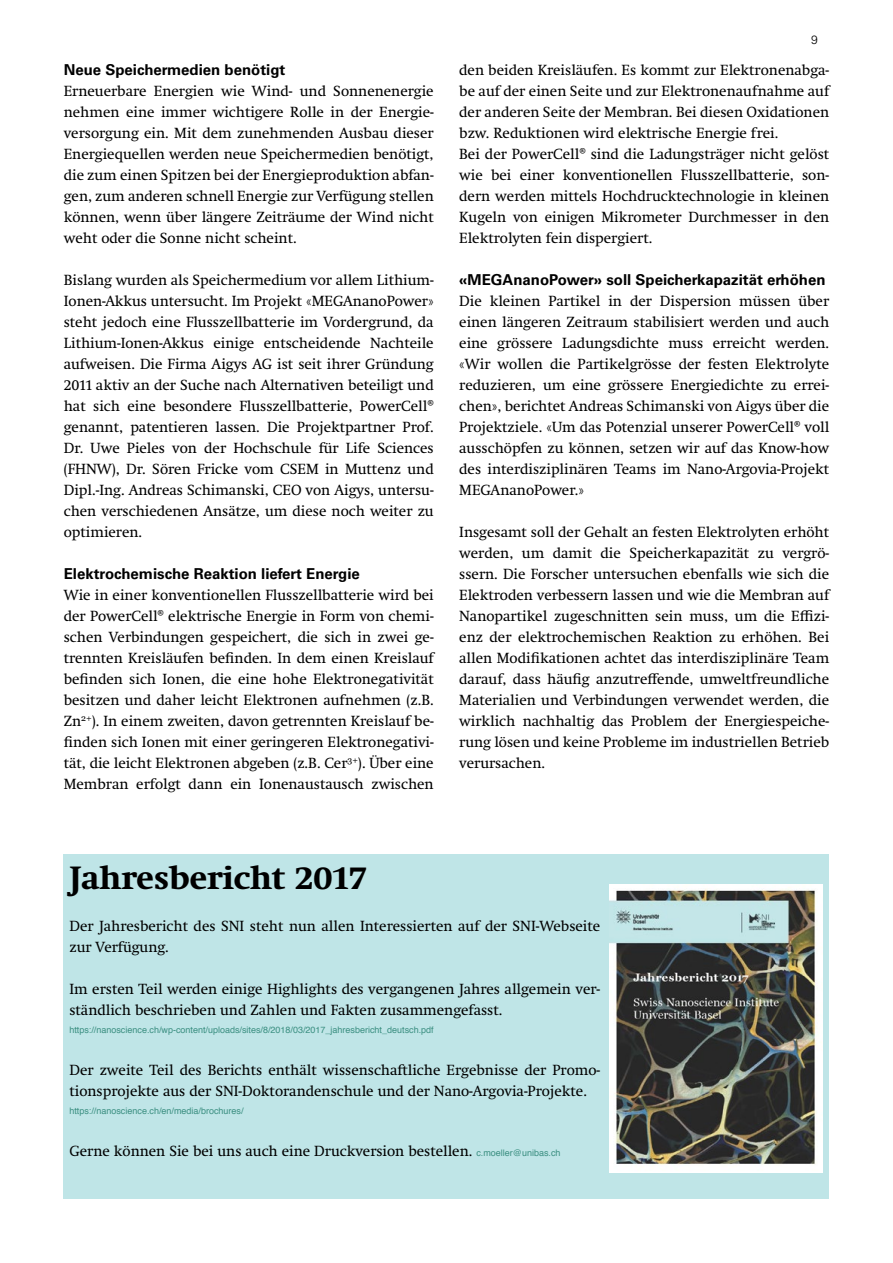
<style>
.page{position:relative;width:893px;height:1263px;background:#fff}
.page>*{position:absolute;margin:0;border:0;box-sizing:border-box;transform-origin:0 0}
.t1{font:700 33px "Swift Neue LT Pro";color:#000}
.t2{font:15px/21px "Swift Neue LT Pro";color:#000;text-align:justify}
.t3{font:700 15px "Univers LT Std";color:#000}
.t4{font:300 12px "Univers LT Std";color:#000}
.t5{font:9px "Helvetica";color:#3b8f81}
.s1{font-family:"Helvetica";font-size:9px;color:#3b8f81}
</style>
<div class="page">
<div style="left:64px;top:855px;width:765px;height:344px;background:#bfe5e7"></div>
<img style="left:609px;top:884px;width:213px;height:288px">
<p class="t3" style="left:64px;top:61px;width:223px">Neue Speichermedien benötigt</p>
<p class="t2" style="left:64px;top:80px;width:371px">Erneuerbare Energien wie Wind- und Sonnenenergie nehmen eine immer wichtigere Rolle in der Energie&shy;versorgung ein. Mit dem zunehmenden Ausbau dieser Energiequellen werden neue Speichermedien benötigt, die zum einen Spitzen bei der Energieproduktion abfan&shy;gen, zum anderen schnell Energie zur Verfügung stellen können, wenn über längere Zeiträume der Wind nicht weht oder die Sonne nicht scheint.</p>
<p class="t2" style="left:64px;top:269px;width:371px">Bislang wurden als Speichermedium vor allem Lithium-Ionen-Akkus untersucht. Im Projekt «MEGAnanoPower» steht jedoch eine Flusszellbatterie im Vordergrund, da Lithium-Ionen-Akkus einige entscheidende Nachteile aufweisen. Die Firma Aigys AG ist seit ihrer Gründung 2011 aktiv an der Suche nach Alternativen beteiligt und hat sich eine besondere Flusszellbatterie, PowerCell® genannt, patentieren lassen. Die Projektpartner Prof.<br>Dr. Uwe Pieles von der Hochschule für Life Sciences (FHNW), Dr. Sören Fricke vom CSEM in Muttenz und Dipl.-Ing. Andreas Schimanski, CEO von Aigys, untersu&shy;chen verschiedenen Ansätze, um diese noch weiter zu optimieren.</p>
<p class="t3" style="left:64px;top:565px;width:298px">Elektrochemische Reaktion liefert Energie</p>
<p class="t2" style="left:64px;top:584px;width:371px">Wie in einer konventionellen Flusszellbatterie wird bei der PowerCell® elektrische Energie in Form von chemi&shy;schen Verbindungen gespeichert, die sich in zwei ge&shy;trennten Kreisläufen befinden. In dem einen Kreislauf befinden sich Ionen, die eine hohe Elektronegativität besitzen und daher leicht Elektronen aufnehmen (z.B.<br>Zn<sup>2+</sup>). In einem zweiten, davon getrennten Kreislauf be&shy;finden sich Ionen mit einer geringeren Elektronegativi&shy;tät, die leicht Elektronen abgeben (z.B. Cer<sup>3+</sup>). Über eine Membran erfolgt dann ein Ionenaustausch zwischen</p>
<p class="t4" style="left:811px;top:33px;width:8px">9</p>
<p class="t2" style="left:459px;top:60px;width:371px;text-align:left">den beiden Kreisläufen. Es kommt zur Elektronenabga&shy;be auf der einen Seite und zur Elektronenaufnahme auf der anderen Seite der Membran. Bei diesen Oxidationen bzw. Reduktionen wird elektrische Energie frei.<br>Bei der PowerCell® sind die Ladungsträger nicht gelöst wie bei einer konventionellen Flusszellbatterie, son&shy;dern werden mittels Hochdrucktechnologie in kleinen Kugeln von einigen Mikrometer Durchmesser in den Elektrolyten fein dispergiert.</p>
<p class="t3" style="left:459px;top:271px;width:368px">«MEGAnanoPower» soll Speicherkapazität erhöhen</p>
<p class="t2" style="left:459px;top:291px;width:371px">Die kleinen Partikel in der Dispersion müssen über einen längeren Zeitraum stabilisiert werden und auch eine grössere Ladungsdichte muss erreicht werden. «Wir wollen die Partikelgrösse der festen Elektrolyte reduzieren, um eine grössere Energiedichte zu errei&shy;chen», berichtet Andreas Schimanski von Aigys über die Projektziele. «Um das Potenzial unserer PowerCell® voll ausschöpfen zu können, setzen wir auf das Know-how des interdisziplinären Teams im Nano-Argovia-Projekt MEGAnanoPower.»</p>
<p class="t2" style="left:459px;top:522px;width:371px">Insgesamt soll der Gehalt an festen Elektrolyten erhöht werden, um damit die Speicherkapazität zu vergrö&shy;ssern. Die Forscher untersuchen ebenfalls wie sich die Elektroden verbessern lassen und wie die Membran auf Nanopartikel zugeschnitten sein muss, um die Effizi&shy;enz der elektrochemischen Reaktion zu erhöhen. Bei allen Modifikationen achtet das interdisziplinäre Team darauf, dass häufig anzutreffende, umweltfreundliche Materialien und Verbindungen verwendet werden, die wirklich nachhaltig das Problem der Energiespeiche&shy;rung lösen und keine Probleme im industriellen Betrieb verursachen.</p>
<h1 class="t1" style="left:69px;top:858px;width:298px">Jahresbericht 2017</h1>
<p class="t2" style="left:69px;top:916px;width:532px">Der Jahresbericht des SNI steht nun allen Interessierten auf der SNI-Webseite zur Verfügung.</p>
<p class="t2" style="left:69px;top:979px;width:532px">Im ersten Teil werden einige Highlights des vergangenen Jahres allgemein ver&shy;ständlich beschrieben und Zahlen und Fakten zusammengefasst.</p>
<p class="t5" style="left:69px;top:1023px;width:366px">https://nanoscience.ch/wp-content/uploads/sites/8/2018/03/2017_jahresbericht_deutsch.pdf</p>
<p class="t2" style="left:69px;top:1060px;width:532px">Der zweite Teil des Berichts enthält wissenschaftliche Ergebnisse der Promo&shy;tionsprojekte aus der SNI-Doktorandenschule und der Nano-Argovia-Projekte.</p>
<p class="t5" style="left:69px;top:1104px;width:176px">https://nanoscience.ch/en/media/brochures/</p>
<p class="t2" style="left:69px;top:1141px;width:493px">Gerne können Sie bei uns auch eine Druckversion bestellen. <span class="s1">c.moeller@unibas.ch</span></p>
</div>
